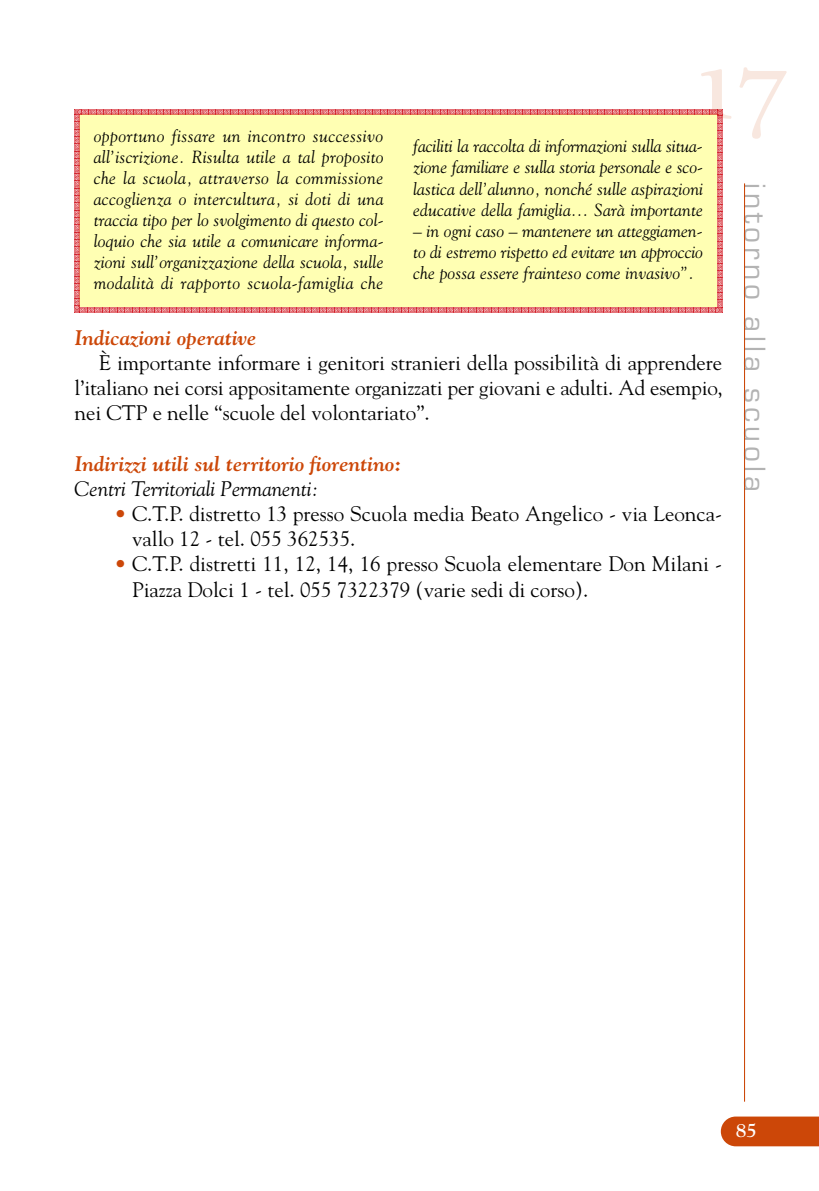
<style>
.page{position:relative;width:819px;height:1191px;background:#fff}
.page>*{position:absolute;margin:0;border:0;box-sizing:border-box;transform-origin:0 0}
.t1{font:105px "Plantagenet Cherokee";color:#f8e7df}
.t2{font:31.5px "Eurostile";letter-spacing:.125em;color:#b3b3b3}
.t3{font:21px/25.2px "Goudy";color:#000}
.t4{font:italic 700 21px/25.2px "Goudy";color:#cc4708}
.t5{font:700 19.25px "Goudy";color:#fff}
.t6{font:italic 17.5px/21px "Goudy";letter-spacing:.01em;color:#000;text-align:justify}
.s1{font-weight:400;color:#000}
.s2{color:#cc4708}
</style>
<div class="page">
<svg style="left:720px;top:1116px;width:99px;height:30px;background:#ce5116"></svg>
<hr style="left:744px;top:183px;width:1px;height:918px;background:#cc4708">
<div style="left:74px;top:109px;width:648px;height:203px;background:#ffffb3"></div>
<p class="t1" style="left:696px;top:22px;width:91px">17</p>
<p class="t6" style="left:94px;top:125px;width:291px">opportuno fissare un incontro successivo</p>
<p class="t6" style="left:94px;top:146px;width:291px">all’iscrizione. Risulta utile a tal proposito che la scuola, attraverso la commissione accoglienza o intercultura, si doti di una traccia tipo per lo svolgimento di questo col&shy;loquio che sia utile a comunicare informa&shy;zioni sull’organizzazione della scuola, sulle modalità di rapporto scuola-famiglia che</p>
<p class="t6" style="left:413px;top:136px;width:291px">faciliti la raccolta di informazioni sulla situa&shy;zione familiare e sulla storia personale e sco&shy;lastica dell’alunno, nonché sulle aspirazioni educative della famiglia… Sarà importante</p>
<p class="t2" style="left:773px;top:183px;width:310px;rotate:90deg">intorno alla scuola</p>
<p class="t6" style="left:413px;top:220px;width:291px">– in ogni caso – mantenere un atteggiamen&shy;to di estremo rispetto ed evitare un approccio che possa essere frainteso come invasivo”.</p>
<p class="t4" style="left:74px;top:325px;width:183px">Indicazioni operative</p>
<p class="t3" style="left:99px;top:350px;width:624px">È importante informare i genitori stranieri della possibilità di apprendere</p>
<p class="t3" style="left:74px;top:375px;width:650px">l’italiano nei corsi appositamente organizzati per giovani e adulti. Ad esempio,</p>
<p class="t3" style="left:74px;top:400px;width:357px">nei CTP e nelle “scuole del volontariato”.</p>
<p class="t4" style="left:74px;top:451px;width:328px">Indirizzi utili sul territorio fiorentino:<br><span class="s1">Centri Territoriali Permanenti:</span></p>
<p class="t3" style="left:132px;top:501px;width:591px;text-indent:-18px"><span class="s2">•</span> C.T.P. distretto 13 presso Scuola media Beato Angelico - via Leonca&shy;vallo 12 - tel. 055 362535.</p>
<p class="t3" style="left:132px;top:551px;width:591px;text-indent:-18px"><span class="s2">•</span> C.T.P. distretti 11, 12, 14, 16 presso Scuola elementare Don Milani -<br>Piazza Dolci 1 - tel. 055 7322379 (varie sedi di corso).</p>
<p class="t5" style="left:735px;top:1118px;width:23px">85</p>
</div>
